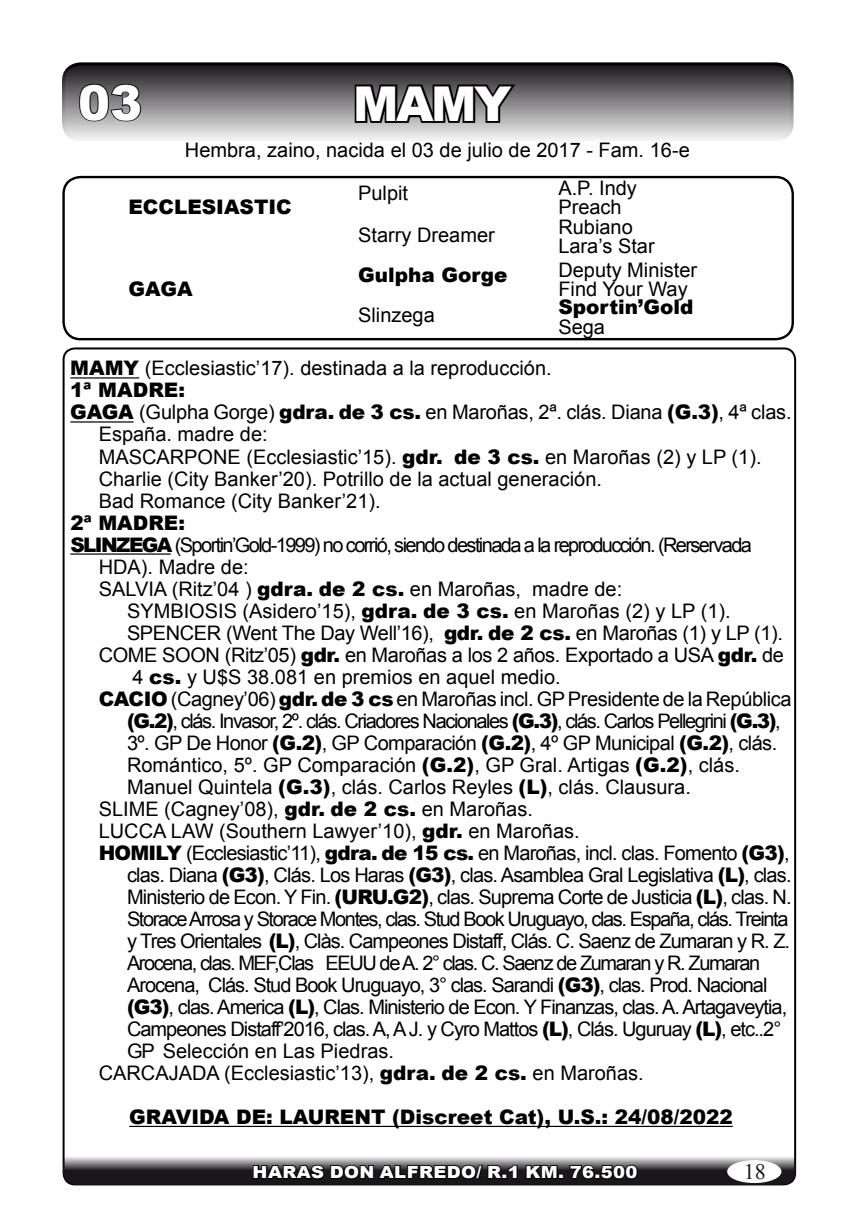
<style>
.page{position:relative;width:862px;height:1231px;background:#fff}
.page>*{position:absolute;margin:0;border:0;box-sizing:border-box;transform-origin:0 0}
.t1{font:900 48px "Arial";letter-spacing:-.05em;color:#fff}
.t2{font:22px "Times New Roman";color:#1a171b}
.t3{font:20px "Arial";color:#000}
.t4{font:20px "Arial";letter-spacing:-.02em;color:#000}
.t5{font:20px "Arial";letter-spacing:-.05em;color:#000}
.t6{font:20px "Arial";letter-spacing:-.07em;color:#000}
.t7{font:20px "Arial";letter-spacing:-.04em;color:#000}
.t8{font:900 20px "Arial";color:#000}
.t9{font:20px "Arial";letter-spacing:-.08em;color:#000}
.t10{font:900 16.8px "Arial";letter-spacing:.02em;color:#fff;scale:1.08 1}
.s1{font-weight:900}
</style>
<div class="page">
<svg style="left:391px;top:1149px;width:74px;height:39px"></svg>
<div style="left:64px;top:348px;width:731px;height:836px;background:#fff;border-radius:11px"></div>
<div style="left:62px;top:176px;width:732px;height:164px;border:2px solid #000;border-radius:17px"></div>
<div style="left:63px;top:64px;width:729px;height:76px;background:linear-gradient(to bottom,#181519,#f0f0f0);border-radius:17px"></div>
<div style="left:62px;top:62px;width:731px;height:80px;border:3px solid #000;border-radius:17px"></div>
<svg style="left:63px;top:1155px;width:733px;height:29px;background:#676567"></svg>
<svg style="left:777px;top:1155px;width:19px;height:15px"></svg>
<svg style="left:63px;top:1155px;width:19px;height:15px"></svg>
<div style="left:727px;top:1159px;width:54px;height:23px;background:#fff;border-radius:50%"></div>
<hr style="left:70px;top:377px;width:69px;height:1px;background:#000">
<hr style="left:70px;top:421px;width:64px;height:1px;background:#000">
<hr style="left:70px;top:553px;width:101px;height:1px;background:#000">
<hr style="left:129px;top:1125px;width:604px;height:1px;background:#000">
<svg style="left:353px;top:63px;width:166px;height:63px;background:#444344"></svg>
<svg style="left:252px;top:1162px;width:266px;height:18px;background:#262526"></svg>
<svg style="left:525px;top:1155px;width:114px;height:25px;background:#575657"></svg>
<svg style="left:78px;top:82px;width:64px;height:41px;background:#656365"></svg>
<h1 class="t1" style="left:78px;top:68px;width:66px">03</h1>
<h1 class="t1" style="left:353px;top:69px;width:160px">MAMY</h1>
<p class="t3" style="left:185px;top:137px;width:506px">Hembra, zaino, nacida el 03 de julio de 2017 - Fam. 16-e</p>
<p class="t8" style="left:128px;top:192px;width:165px">ECCLESIASTIC</p>
<p class="t8" style="left:128px;top:274px;width:66px">GAGA</p>
<p class="t4" style="left:358px;top:180px;width:52px">Pulpit</p>
<p class="t3" style="left:358px;top:221px;width:138px">Starry Dreamer</p>
<p class="t8" style="left:358px;top:260px;width:151px">Gulpha Gorge</p>
<p class="t3" style="left:358px;top:302px;width:78px">Slinzega</p>
<p class="t4" style="left:558px;top:174px;width:80px">A.P. Indy</p>
<p class="t4" style="left:558px;top:194px;width:65px">Preach</p>
<p class="t3" style="left:558px;top:214px;width:76px">Rubiano</p>
<p class="t3" style="left:558px;top:232px;width:98px">Lara’s Star</p>
<p class="t3" style="left:558px;top:256px;width:140px">Deputy Minister</p>
<p class="t3" style="left:558px;top:275px;width:131px">Find Your Way</p>
<p class="t8" style="left:558px;top:293px;width:137px">Sportin’Gold</p>
<p class="t4" style="left:558px;top:314px;width:48px">Sega</p>
<p class="t3" style="left:70px;top:355px;width:483px"><span class="s1">MAMY</span> (Ecclesiastic’17). destinada a la reproducción.</p>
<p class="t8" style="left:70px;top:376px;width:116px">1ª MADRE:</p>
<p class="t4" style="left:70px;top:399px;width:723px"><span class="s1">GAGA</span> (Gulpha Gorge) <span class="s1">gdra. de 3 cs.</span> en Maroñas, 2ª. clás. Diana <span class="s1">(G.3)</span>, 4ª clas.</p>
<p class="t3" style="left:99px;top:421px;width:170px">España. madre de:</p>
<p class="t3" style="left:99px;top:443px;width:664px">MASCARPONE (Ecclesiastic’15). <span class="s1">gdr. de 3 cs.</span> en Maroñas (2) y LP (1).</p>
<p class="t3" style="left:99px;top:465px;width:505px">Charlie (City Banker’20). Potrillo de la actual generación.</p>
<p class="t3" style="left:99px;top:487px;width:283px">Bad Romance (City Banker’21).</p>
<p class="t8" style="left:70px;top:508px;width:116px">2ª MADRE:</p>
<p class="t9" style="left:70px;top:531px;width:683px"><span class="s1">SLINZEGA</span> (Sportin’Gold-1999) no corrió, siendo destinada a la reproducción. (Rerservada</p>
<p class="t3" style="left:99px;top:553px;width:152px">HDA). Madre de:</p>
<p class="t3" style="left:99px;top:575px;width:525px">SALVIA (Ritz’04 ) <span class="s1">gdra. de 2 cs.</span> en Maroñas, madre de:</p>
<p class="t3" style="left:127px;top:597px;width:605px">SYMBIOSIS (Asidero’15), <span class="s1">gdra. de 3 cs.</span> en Maroñas (2) y LP (1).</p>
<p class="t4" style="left:127px;top:619px;width:657px">SPENCER (Went The Day Well’16), <span class="s1">gdr. de 2 cs.</span> en Maroñas (1) y LP (1).</p>
<p class="t4" style="left:99px;top:641px;width:687px">COME SOON (Ritz’05) <span class="s1">gdr.</span> en Maroñas a los 2 años. Exportado a USA <span class="s1">gdr.</span> de</p>
<p class="t3" style="left:133px;top:663px;width:429px">4 <span class="s1">cs.</span> y U$S 38.081 en premios en aquel medio.</p>
<p class="t4" style="left:99px;top:685px;width:694px"><span class="s1">CACIO</span> (Cagney’06) <span class="s1">gdr. de 3 cs</span> en Maroñas incl. GP Presidente de la República</p>
<p class="t6" style="left:127px;top:707px;width:655px"><span class="s1">(G.2)</span>, clás. Invasor, 2º. clás. Criadores Nacionales <span class="s1">(G.3)</span>, clás. Carlos Pellegrini <span class="s1">(G.3)</span>,</p>
<p class="t4" style="left:127px;top:729px;width:651px">3º. GP De Honor <span class="s1">(G.2)</span>, GP Comparación <span class="s1">(G.2)</span>, 4º GP Municipal <span class="s1">(G.2)</span>, clás.</p>
<p class="t3" style="left:127px;top:751px;width:614px">Romántico, 5º. GP Comparación <span class="s1">(G.2)</span>, GP Gral. Artigas <span class="s1">(G.2)</span>, clás.</p>
<p class="t3" style="left:127px;top:773px;width:565px">Manuel Quintela <span class="s1">(G.3)</span>, clás. Carlos Reyles <span class="s1">(L)</span>, clás. Clausura.</p>
<p class="t3" style="left:99px;top:795px;width:436px">SLIME (Cagney’08), <span class="s1">gdr. de 2 cs.</span> en Maroñas.</p>
<p class="t3" style="left:99px;top:817px;width:482px">LUCCA LAW (Southern Lawyer’10), <span class="s1">gdr.</span> en Maroñas.</p>
<p class="t7" style="left:99px;top:839px;width:692px"><span class="s1">HOMILY</span> (Ecclesiastic’11), <span class="s1">gdra. de 15 cs.</span> en Maroñas, incl. clas. Fomento <span class="s1">(G3)</span>,</p>
<p class="t7" style="left:127px;top:861px;width:666px">clas. Diana <span class="s1">(G3)</span>, Clás. Los Haras <span class="s1">(G3)</span>, clas. Asamblea Gral Legislativa <span class="s1">(L)</span>, clas.</p>
<p class="t7" style="left:127px;top:883px;width:666px">Ministerio de Econ. Y Fin. <span class="s1">(URU.G2)</span>, clas. Suprema Corte de Justicia <span class="s1">(L)</span>, clas. N.</p>
<p class="t6" style="left:127px;top:905px;width:663px">Storace Arrosa y Storace Montes, clas. Stud Book Uruguayo, clas. España, clás. Treinta</p>
<p class="t5" style="left:127px;top:927px;width:664px">y Tres Orientales <span class="s1">(L)</span>, Clàs. Campeones Distaff, Clás. C. Saenz de Zumaran y R. Z.</p>
<p class="t6" style="left:127px;top:949px;width:635px">Arocena, clas. MEF,Clas EEUU de A. 2° clas. C. Saenz de Zumaran y R. Zumaran</p>
<p class="t5" style="left:127px;top:971px;width:642px">Arocena, Clás. Stud Book Uruguayo, 3° clas. Sarandi <span class="s1">(G3)</span>, clas. Prod. Nacional</p>
<p class="t5" style="left:127px;top:993px;width:662px"><span class="s1">(G3)</span>, clas. America <span class="s1">(L)</span>, Clas. Ministerio de Econ. Y Finanzas, clas. A. Artagaveytia,</p>
<p class="t5" style="left:127px;top:1015px;width:656px">Campeones Distaff’2016, clas. A, A J. y Cyro Mattos <span class="s1">(L)</span>, Clás. Uguruay <span class="s1">(L)</span>, etc..2°</p>
<p class="t3" style="left:127px;top:1037px;width:268px">GP Selección en Las Piedras.</p>
<p class="t3" style="left:99px;top:1059px;width:546px">CARCAJADA (Ecclesiastic’13), <span class="s1">gdra. de 2 cs.</span> en Maroñas.</p>
<p class="t8" style="left:129px;top:1102px;width:605px">GRAVIDA DE: LAURENT (Discreet Cat), U.S.: 24/08/2022</p>
<p class="t10" style="left:253px;top:1159px;width:358px">HARAS DON ALFREDO/ R.1 KM. 76.500</p>
<p class="t2" style="left:744px;top:1156px;width:23px">18</p>
</div>
